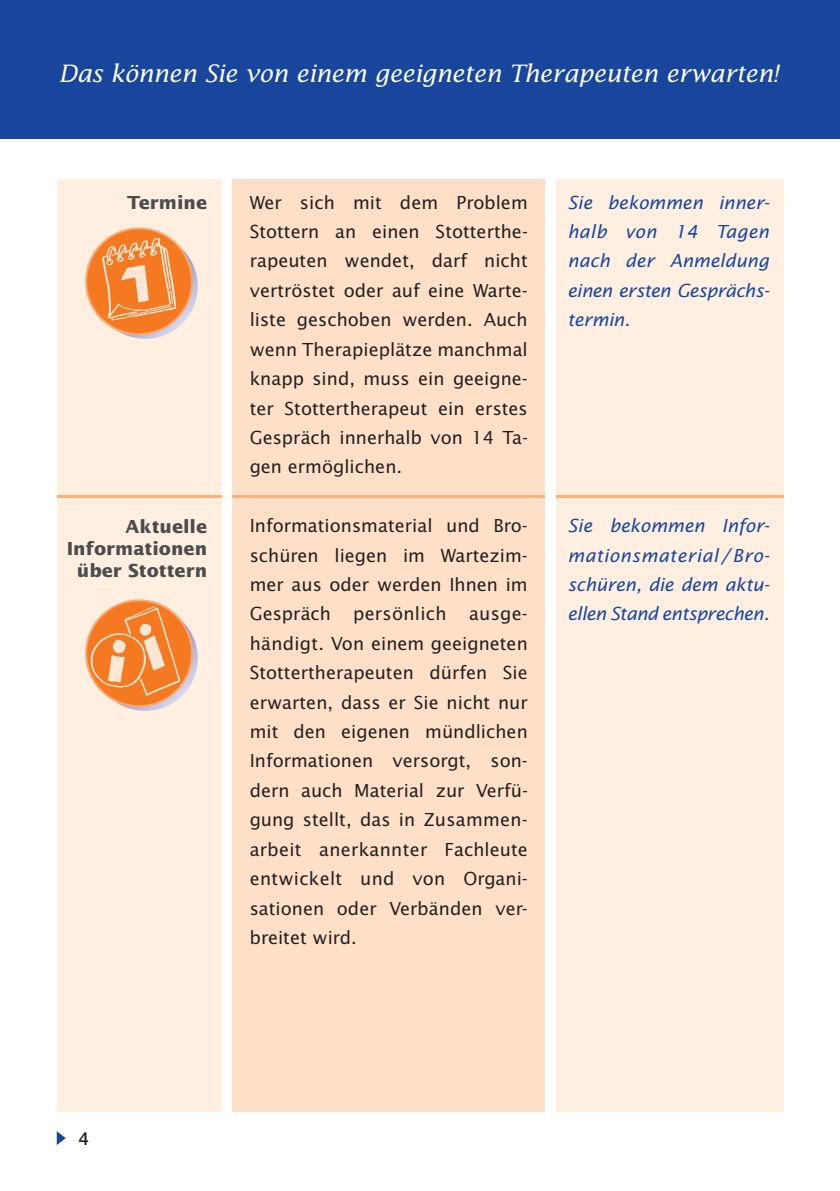
<style>
.page{position:relative;width:840px;height:1191px;background:#fff}
.page>*{position:absolute;margin:0;border:0;box-sizing:border-box;transform-origin:0 0}
.t1{font:italic 24px "Lucida";letter-spacing:-.015em;color:#fff}
.t2{font:18px/29.4px "Lucida Sans";color:#231f20;text-align:justify}
.t3{font:italic 18px/29.4px "Lucida Sans";letter-spacing:-.015em;color:#18469d;text-align:justify}
.t4{font:700 18px/22px "Lucida Sans";color:#4b4c4d;text-align:right}
.t5{font:500 18px "Helvetica Neue";color:#231f20}
</style>
<div class="page">
<div style="left:57px;top:179px;width:164px;height:932px;background:#feefe1"></div>
<div style="left:556px;top:179px;width:226px;height:932px;background:#feefe1"></div>
<div style="left:232px;top:179px;width:312px;height:932px;background:#fde0c7"></div>
<svg style="left:57px;top:1131px;width:9px;height:14px"></svg>
<div style="left:0;top:0;width:839px;height:139px;background:#18469d"></div>
<hr style="left:57px;top:496px;width:164px;height:2px;background:#fab079">
<hr style="left:232px;top:496px;width:312px;height:2px;background:#fab079">
<hr style="left:556px;top:496px;width:226px;height:2px;background:#fab079">
<svg style="left:93px;top:234px;width:105px;height:105px"></svg>
<svg style="left:86px;top:228px;width:106px;height:106px"></svg>
<div style="left:85px;top:227px;width:108px;height:108px;border:2px solid #f9a96f;border-radius:50%"></div>
<img style="left:96px;top:238px;width:87px;height:87px">
<svg style="left:93px;top:606px;width:105px;height:105px"></svg>
<div style="left:86px;top:600px;width:106px;height:106px;background:#f47921;border-radius:50%"></div>
<div style="left:85px;top:599px;width:108px;height:108px;border:2px solid #f9a96f;border-radius:50%"></div>
<img style="left:88px;top:605px;width:94px;height:91px">
<h1 class="t1" style="left:59px;top:59px;width:720px">Das können Sie von einem geeigneten Therapeuten erwarten!</h1>
<p class="t4" style="left:127px;top:191px;width:81px">Termine</p>
<p class="t4" style="left:67px;top:515px;width:142px">Aktuelle<br>Informationen über Stottern</p>
<p class="t2" style="left:249px;top:187px;width:279px">Wer sich mit dem Problem Stottern an einen Stotterthe&shy;rapeuten wendet, darf nicht vertröstet oder auf eine Warte&shy;liste geschoben werden. Auch wenn Therapieplätze manchmal knapp sind, muss ein geeigne&shy;ter Stottertherapeut ein erstes Gespräch innerhalb von 14 Ta&shy;gen ermöglichen.</p>
<p class="t2" style="left:249px;top:510px;width:279px">Informationsmaterial und Bro&shy;schüren liegen im Wartezim&shy;mer aus oder werden Ihnen im Gespräch persönlich ausge&shy;händigt. Von einem geeigneten Stottertherapeuten dürfen Sie erwarten, dass er Sie nicht nur mit den eigenen mündlichen Informationen versorgt, son&shy;dern auch Material zur Verfü&shy;gung stellt, das in Zusammen&shy;arbeit anerkannter Fachleute entwickelt und von Organi&shy;sationen oder Verbänden ver&shy;breitet wird.</p>
<p class="t3" style="left:567px;top:187px;width:203px">Sie bekommen inner&shy;halb von 14 Tagen nach der Anmeldung einen ersten Gesprächs&shy;termin.</p>
<p class="t3" style="left:567px;top:510px;width:203px">Sie bekommen Infor&shy;mationsmaterial / Bro&shy;schüren, die dem aktu&shy;ellen Stand entsprechen.</p>
<p class="t5" style="left:79px;top:1127px;width:12px">4</p>
</div>
